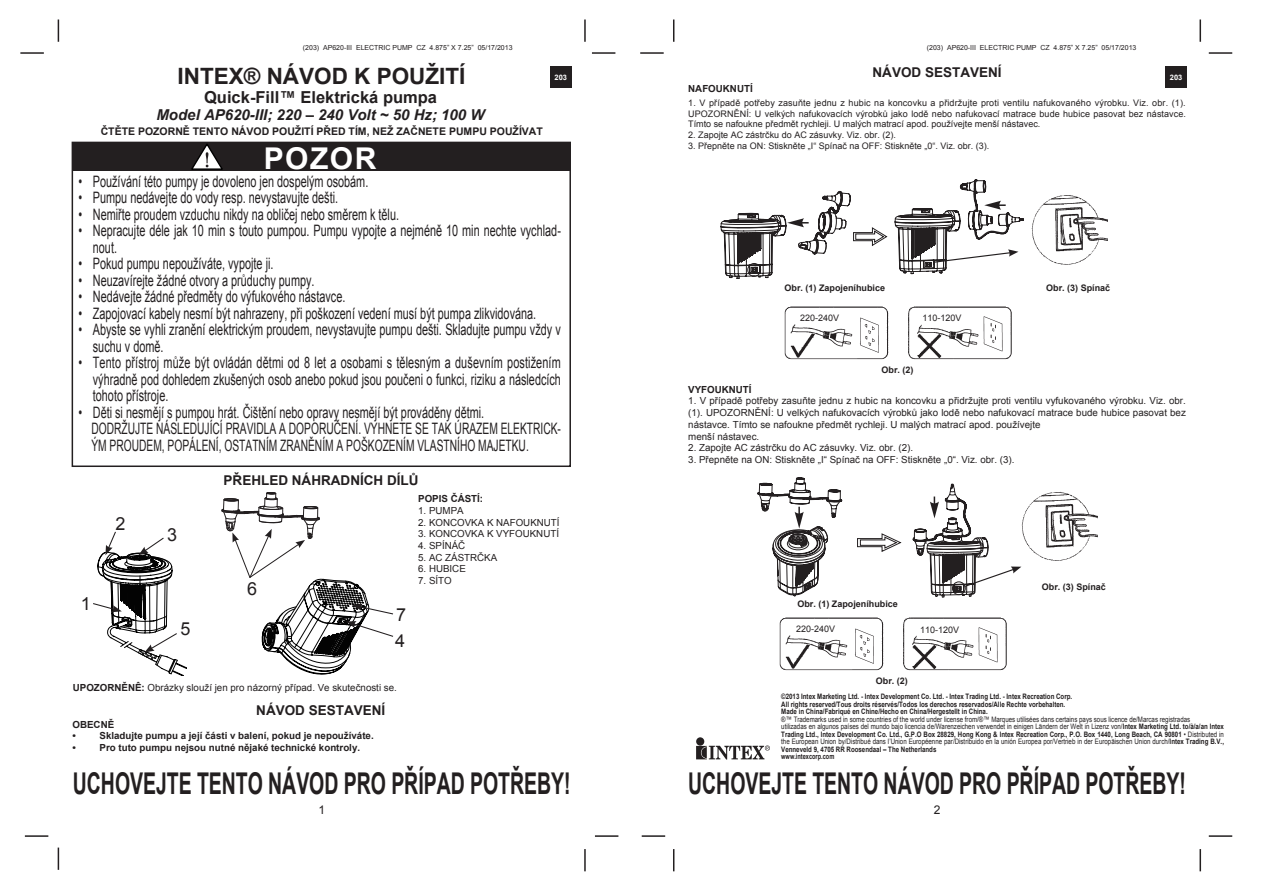
<style>
.page{position:relative;width:1263px;height:893px;background:#fff}
.page>*{position:absolute;margin:0;border:0;box-sizing:border-box;transform-origin:0 0}
.t1{font:700 30px "Arial";color:#231f20;scale:.65 1}
.t2{font:700 30px "Arial";letter-spacing:.05em;color:#fff}
.t3{font:700 22.5px "Arial";color:#231f20}
.t4{font:18px "Arial";color:#231f20}
.t5{font:700 16.5px "Arial";color:#231f20}
.t6{font:15.75px/16.5px "Arial";color:#231f20;scale:.69 1}
.t7{font:italic 700 15px "Arial";color:#231f20}
.t8{font:700 13.5px "Arial";color:#231f20}
.t9{font:12px "Arial";color:#231f20}
.t10{font:700 10.5px "Arial";color:#231f20}
.t11{font:9.75px/11.7px "Arial";color:#231f20}
.t12{font:700 9.75px/11.7px "Arial";color:#231f20}
.t13{font:9px/10.8px "Arial";color:#231f20;text-align:justify}
.t14{font:700 9px "Arial";color:#231f20}
.t15{font:7.5px/7.5px "Arial";color:#231f20;scale:.82 1}
.t16{font:700 7.5px/7.5px "Arial";color:#231f20;scale:.82 1}
.t17{font:700 7.5px "Arial";color:#fff}
.t18{font:6.9px "Arial";color:#231f20}
.s1{font-weight:700}
</style>
<div class="page">
<hr style="left:20px;top:52px;width:24px;height:2px;background:#231f20">
<hr style="left:25px;top:835px;width:23px;height:2px;background:#231f20">
<hr style="left:592px;top:52px;width:23px;height:2px;background:#231f20">
<hr style="left:595px;top:835px;width:23px;height:2px;background:#231f20">
<svg style="left:58px;top:19px;width:1px;height:23px"></svg>
<hr style="left:584px;top:19px;width:2px;height:23px;background:#231f20">
<svg style="left:58px;top:847px;width:1px;height:23px"></svg>
<hr style="left:584px;top:849px;width:2px;height:22px;background:#231f20">
<div style="left:550px;top:67px;width:21px;height:21px;background:#231f20"></div>
<hr style="left:640px;top:52px;width:24px;height:2px;background:#231f20">
<hr style="left:642px;top:835px;width:23px;height:2px;background:#231f20">
<hr style="left:1209px;top:52px;width:23px;height:2px;background:#231f20">
<hr style="left:1209px;top:835px;width:23px;height:2px;background:#231f20">
<svg style="left:673px;top:20px;width:1px;height:22px"></svg>
<hr style="left:1199px;top:20px;width:2px;height:22px;background:#231f20">
<svg style="left:673px;top:849px;width:1px;height:22px"></svg>
<hr style="left:1199px;top:849px;width:2px;height:22px;background:#231f20">
<div style="left:1165px;top:67px;width:22px;height:21px;background:#231f20"></div>
<img style="left:784px;top:306px;width:228px;height:54px">
<img style="left:779px;top:617px;width:228px;height:54px">
<div style="left:72px;top:142px;width:499px;height:325px;border:2px solid #231f20"></div>
<div style="left:73px;top:142px;width:498px;height:29px;background:#231f20"></div>
<svg style="left:191px;top:144px;width:32px;height:26px"></svg>
<div style="left:696px;top:737px;width:8px;height:9px;background:#231f20;border-radius:50%"></div>
<svg style="left:696px;top:745px;width:74px;height:14px"></svg>
<svg style="left:93px;top:531px;width:94px;height:145px"></svg>
<svg style="left:221px;top:492px;width:172px;height:183px"></svg>
<svg style="left:721px;top:179px;width:303px;height:100px"></svg>
<svg style="left:757px;top:477px;width:265px;height:120px"></svg>
<img style="left:1019px;top:488px;width:78px;height:78px">
<img style="left:1031px;top:195px;width:76px;height:70px">
<p class="t18" style="left:303px;top:43px;width:211px">(203) AP620-III ELECTRIC PUMP CZ 4.875” X 7.25” 05/17/2013</p>
<p class="t18" style="left:927px;top:43px;width:211px">(203) AP620-III ELECTRIC PUMP CZ 4.875” X 7.25” 05/17/2013</p>
<h2 class="t3" style="left:178px;top:62px;width:289px">INTEX® NÁVOD K POUŽITÍ</h2>
<p class="t5" style="left:204px;top:86px;width:234px">Quick-Fill™ Elektrická pumpa</p>
<p class="t7" style="left:156px;top:105px;width:330px">Model AP620-III; 220 – 240 Volt ~ 50 Hz; 100 W</p>
<p class="t10" style="left:101px;top:124px;width:444px">ČTĚTE POZORNĚ TENTO NÁVOD POUŽITÍ PŘED TÍM, NEŽ ZAČNETE PUMPU POUŽÍVAT</p>
<h1 class="t2" style="left:264px;top:139px;width:114px">POZOR</h1>
<p class="t17" style="left:554px;top:72px;width:14px">203</p>
<p class="t6" style="left:79px;top:173px;width:421px">• Používání této pumpy je dovoleno jen dospelým osobám.</p>
<p class="t6" style="left:79px;top:190px;width:378px">• Pumpu nedávejte do vody resp. nevystavujte dešti.</p>
<p class="t6" style="left:79px;top:206px;width:466px">• Nemiřte proudem vzduchu nikdy na obličej nebo směrem k tělu.</p>
<p class="t6" style="left:93px;top:223px;width:680px;text-indent:-14px">• Nepracujte déle jak 10 min s touto pumpou. Pumpu vypojte a nejméně 10 min nechte vychlad&shy;nout.</p>
<p class="t6" style="left:79px;top:256px;width:284px">• Pokud pumpu nepoužíváte, vypojte ji.</p>
<p class="t6" style="left:79px;top:272px;width:343px">• Neuzavírejte žádné otvory a průduchy pumpy.</p>
<p class="t6" style="left:79px;top:289px;width:388px">• Nedávejte žádné předměty do výfukového nástavce.</p>
<p class="t6" style="left:79px;top:305px;width:665px">• Zapojovací kabely nesmí být nahrazeny, při poškození vedení musí být pumpa zlikvidována.</p>
<p class="t6" style="left:93px;top:322px;width:680px;text-indent:-14px">• Abyste se vyhli zranění elektrickým proudem, nevystavujte pumpu dešti. Skladujte pumpu vždy v suchu v domě.</p>
<p class="t6" style="left:93px;top:355px;width:680px;text-align:justify;text-indent:-14px">• Tento přístroj může být ovládán dětmi od 8 let a osobami s tělesným a duševním postižením výhradně pod dohledem zkušených osob anebo pokud jsou poučeni o funkci, riziku a následcích tohoto přístroje.</p>
<p class="t6" style="left:91px;top:404px;width:682px;text-indent:-13px">• Děti si nesmějí s pumpou hrát. Čištění nebo opravy nesmějí být prováděny dětmi.<br>DODRŽUJTE NÁSLEDUJÍCÍ PRAVIDLA A DOPORUČENÍ. VYHNETE SE TAK ÚRAZEM ELEKTRICK-<br>ÝM PROUDEM, POPÁLENÍ, OSTATNÍM ZRANĚNÍM A POŠKOZENÍM VLASTNÍHO MAJETKU.</p>
<p class="t4" style="left:81px;top:592px;width:12px">1</p>
<p class="t4" style="left:115px;top:511px;width:12px">2</p>
<p class="t4" style="left:167px;top:523px;width:12px">3</p>
<p class="t4" style="left:181px;top:617px;width:12px">5</p>
<p class="t8" style="left:224px;top:471px;width:196px">PŘEHLED NÁHRADNÍCH DÍLŮ</p>
<p class="t4" style="left:247px;top:577px;width:12px">6</p>
<p class="t4" style="left:396px;top:603px;width:12px">7</p>
<p class="t4" style="left:395px;top:629px;width:12px">4</p>
<p class="t12" style="left:418px;top:493px;width:67px">POPIS ČÁSTÍ:</p>
<p class="t11" style="left:418px;top:505px;width:47px">1. PUMPA</p>
<p class="t11" style="left:418px;top:516px;width:143px">2. KONCOVKA K NAFOUKNUTÍ</p>
<p class="t11" style="left:418px;top:528px;width:142px">3. KONCOVKA K VYFOUKNUTÍ</p>
<p class="t11" style="left:418px;top:540px;width:49px">4. SPÍNÁČ</p>
<p class="t11" style="left:418px;top:551px;width:81px">5. AC ZÁSTRČKA</p>
<p class="t11" style="left:418px;top:563px;width:49px">6. HUBICE</p>
<p class="t11" style="left:418px;top:575px;width:35px">7. SÍTO</p>
<p class="t11" style="left:73px;top:681px;width:326px"><span class="s1">UPOZORNĚNÊ:</span> Obrázky slouží jen pro názorný případ. Ve skutečnosti se.</p>
<p class="t8" style="left:256px;top:701px;width:131px">NÁVOD SESTAVENÍ</p>
<p class="t12" style="left:73px;top:719px;width:43px">OBECNĚ •</p>
<p class="t12" style="left:100px;top:730px;width:276px">Skladujte pumpu a její části v balení, pokud je nepoužíváte.</p>
<p class="t12" style="left:73px;top:742px;width:5px">•</p>
<p class="t12" style="left:100px;top:742px;width:262px">Pro tuto pumpu nejsou nutné nějaké technické kontroly.</p>
<h1 class="t1" style="left:73px;top:763px;width:767px">UCHOVEJTE TENTO NÁVOD PRO PŘÍPAD POTŘEBY!</h1>
<p class="t9" style="left:318px;top:802px;width:8px">1</p>
<p class="t8" style="left:872px;top:64px;width:131px">NÁVOD SESTAVENÍ</p>
<p class="t17" style="left:1170px;top:72px;width:14px">203</p>
<p class="t12" style="left:688px;top:83px;width:66px">NAFOUKNUTÍ</p>
<p class="t13" style="left:688px;top:97px;width:499px">1. V případě potřeby zasuňte jednu z hubic na koncovku a přidržujte proti ventilu nafukovaného výrobku. Viz. obr. (1).<br>UPOZORNĚNÍ: U velkých nafukovacích výrobků jako lodě nebo nafukovací matrace bude hubice pasovat bez nástavce.<br>Tímto se nafoukne předmět rychleji. U malých matrací apod. používejte menší nástavec.</p>
<p class="t13" style="left:688px;top:130px;width:209px">2. Zapojte AC zástrčku do AC zásuvky. Viz. obr. (2).</p>
<p class="t13" style="left:688px;top:141px;width:303px">3. Přepněte na ON: Stiskněte „I“ Spínač na OFF: Stiskněte „0“. Viz. obr. (3).</p>
<p class="t14" style="left:784px;top:281px;width:102px">Obr. (1) Zapojeníhubice</p>
<p class="t14" style="left:1046px;top:282px;width:66px">Obr. (3) Spínač</p>
<p class="t13" style="left:800px;top:313px;width:41px">220-240V</p>
<p class="t13" style="left:922px;top:312px;width:41px">110-120V</p>
<p class="t14" style="left:882px;top:363px;width:34px">Obr. (2)</p>
<p class="t12" style="left:688px;top:384px;width:65px">VYFOUKNUTÍ</p>
<p class="t11" style="left:688px;top:395px;width:499px">1. V případě potřeby zasuňte jednu z hubic na koncovku a přidržujte proti ventilu vyfukovaného výrobku. Viz. obr. (1). UPOZORNĚNÍ: U velkých nafukovacích výrobků jako lodě nebo nafukovací matrace bude hubice pasovat bez nástavce. Tímto se nafoukne předmět rychleji. U malých matrací apod. používejte<br>menší nástavec.</p>
<p class="t11" style="left:688px;top:442px;width:226px">2. Zapojte AC zástrčku do AC zásuvky. Viz. obr. (2).</p>
<p class="t11" style="left:688px;top:454px;width:328px">3. Přepněte na ON: Stiskněte „I“ Spínač na OFF: Stiskněte „0“. Viz. obr. (3).</p>
<p class="t14" style="left:797px;top:598px;width:102px">Obr. (1) Zapojeníhubice</p>
<p class="t13" style="left:796px;top:624px;width:41px">220-240V</p>
<p class="t13" style="left:920px;top:624px;width:41px">110-120V</p>
<p class="t14" style="left:876px;top:675px;width:34px">Obr. (2)</p>
<p class="t14" style="left:1042px;top:581px;width:66px">Obr. (3) Spínač</p>
<p class="t16" style="left:781px;top:693px;width:356px">©2013 Intex Marketing Ltd. - Intex Development Co. Ltd. - Intex Trading Ltd. - Intex Recreation Corp.<br>All rights reserved/Tous droits réservés/Todos los derechos reservados/Alle Rechte vorbehalten.<br>Made in China/Fabriqué en Chine/Hecho en China/Hergestellt in China.</p>
<p class="t15" style="left:781px;top:715px;width:541px">®™ Trademarks used in some countries of the world under license from/®™ Marques utilisées dans certains pays sous licence de/Marcas registradas<br>utilizadas en algunos países del mundo bajo licencia de/Warenzeichen verwendet in einigen Ländern der Welt in Lizenz von/<span class="s1">Intex Marketing Ltd. to/à/a/an Intex Trading Ltd., Intex Development Co. Ltd., G.P.O Box 28829, Hong Kong &amp; Intex Recreation Corp., P.O. Box 1440, Long Beach, CA 90801</span> • Distributed in the European Union by/Distribué dans l’Union Européenne par/Distribuido en la unión Europea por/Vertrieb in der Europäischen Union durch/<span class="s1">Intex Trading B.V., Venneveld 9, 4705 RR Roosendaal – The Netherlands<br>www.intexcorp.com</span></p>
<h1 class="t1" style="left:688px;top:763px;width:767px">UCHOVEJTE TENTO NÁVOD PRO PŘÍPAD POTŘEBY!</h1>
<p class="t9" style="left:934px;top:802px;width:8px">2</p>
</div>
